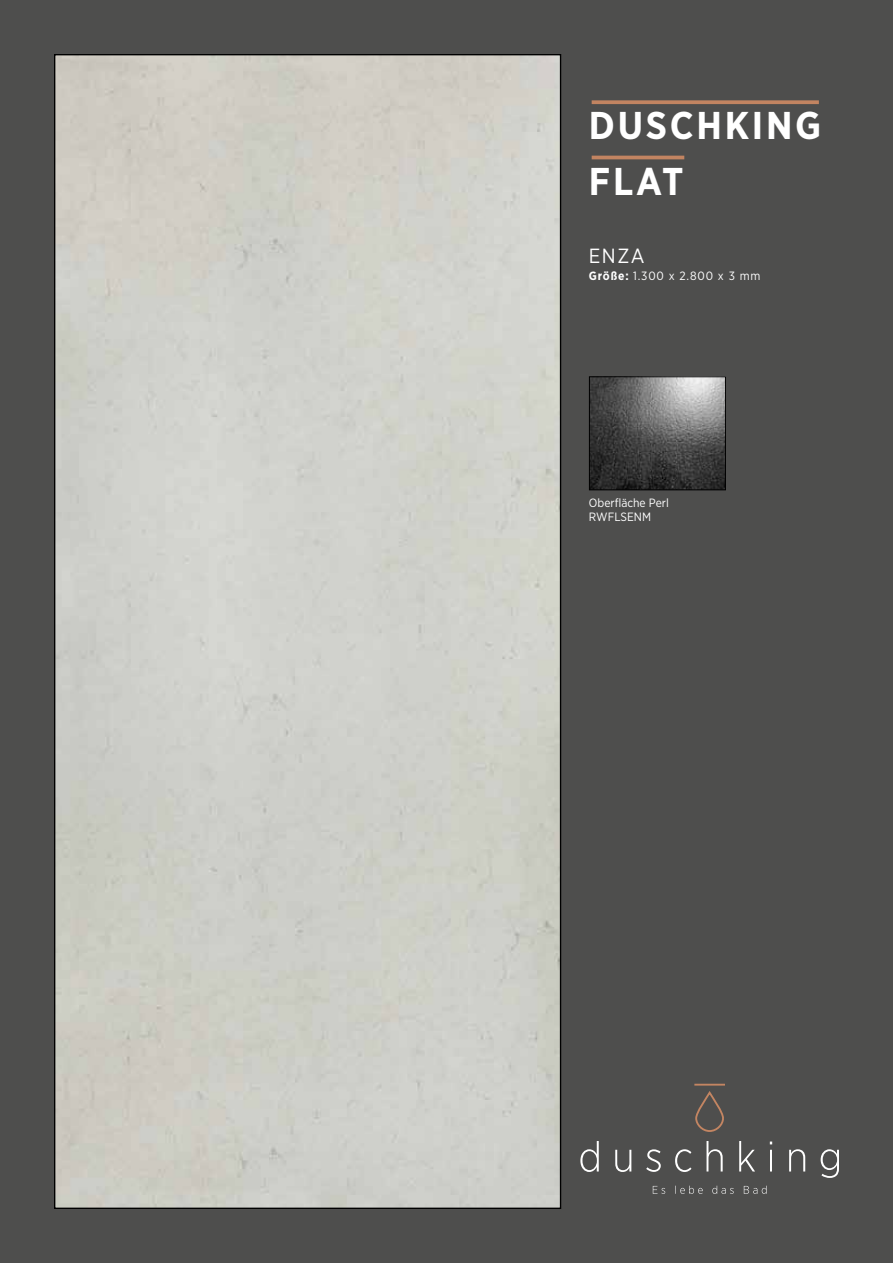
<style>
.page{position:relative;width:893px;height:1263px;background:#4e4e4d}
.page>*{position:absolute;margin:0;border:0;box-sizing:border-box;transform-origin:0 0}
.t1{font:700 38.7px/55.7px "Gotham Narrow";letter-spacing:.07em;color:#fff}
.t2{font:20.55px "Gotham Narrow";color:#fff}
.t3{font:12px/14.4px "Gotham Narrow";color:#fff}
.s1{font-weight:700}
</style>
<div class="page">
<hr style="left:592px;top:156px;width:92px;height:3px;background:#c28461">
<svg style="left:592px;top:100px;width:227px;height:4px"></svg>
<svg style="left:580px;top:1141px;width:259px;height:37px"></svg>
<svg style="left:653px;top:1186px;width:114px;height:8px"></svg>
<div style="left:695px;top:1092px;width:29px;height:40px;border:2px solid #c38562;border-radius:13px"></div>
<hr style="left:694px;top:1084px;width:31px;height:1px;background:#c38562">
<img style="left:591px;top:378px;width:133px;height:110px">
<div style="left:589px;top:376px;width:137px;height:114px;border:1px solid #000"></div>
<img style="left:56px;top:56px;width:503px;height:1151px">
<h1 class="t1" style="left:589px;top:97px;width:234px">DUSCHKING<br>FLAT</h1>
<h2 class="t2" style="left:589px;top:243px;width:57px">ENZA</h2>
<p class="t3" style="left:589px;top:268px;width:173px"><span class="s1">Größe:</span> 1.300 x 2.800 x 3 mm</p>
<p class="t3" style="left:589px;top:495px;width:81px">Oberfläche Perl<br>RWFLSENM</p>
</div>
